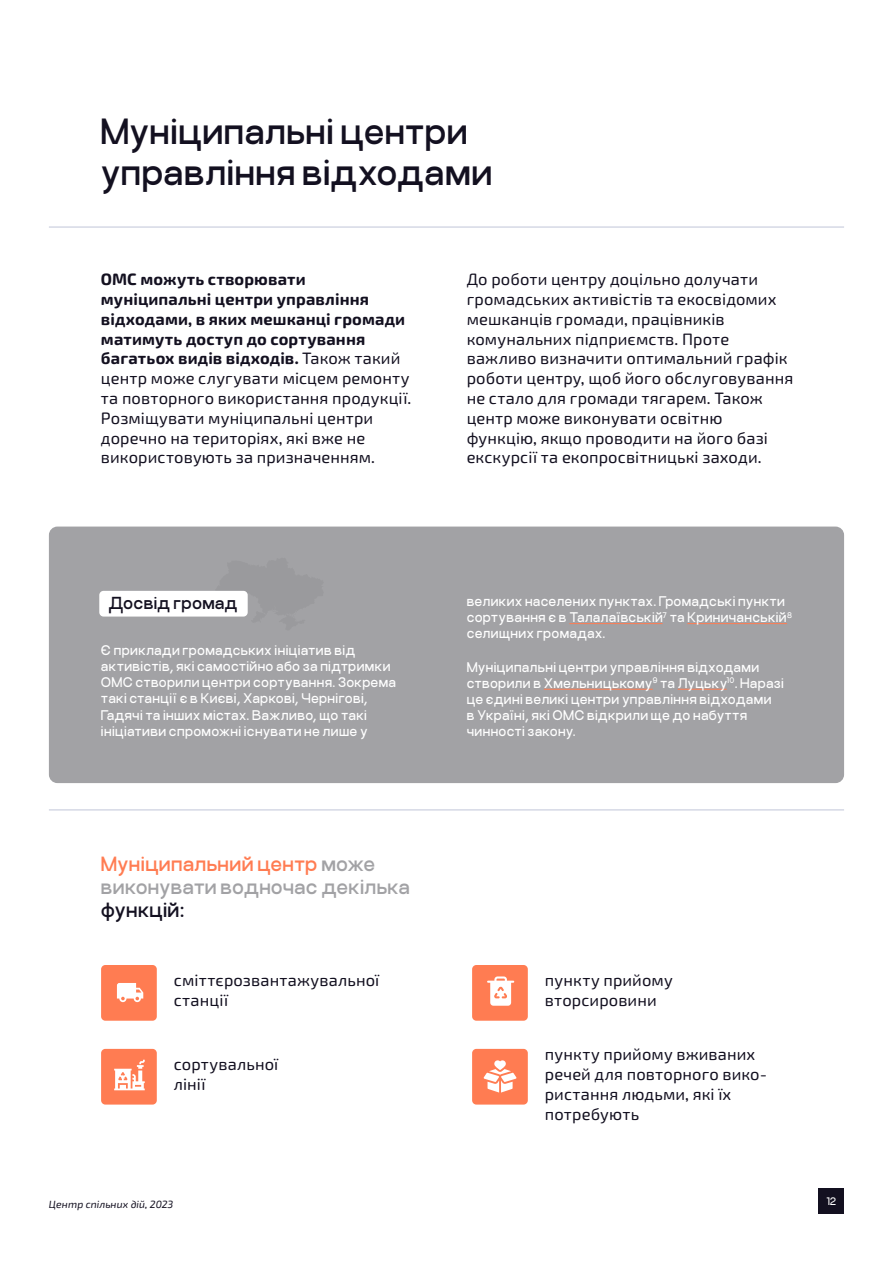
<style>
.page{position:relative;width:893px;height:1263px;background:#fff}
.page>*{position:absolute;margin:0;border:0;box-sizing:border-box;transform-origin:0 0}
.t1{font:700 34.5px/41.4px "Work Sans";color:#131020}
.t2{font:700 19.5px/23.4px "Work Sans";color:#a2a2a5}
.t3{font:700 19.5px "Work Sans";color:#131020}
.t4{font:16.5px/19.8px "Exo Soft";letter-spacing:.005em;color:#131020}
.t5{font:700 16.5px "Work Sans";letter-spacing:.005em;color:#131020}
.t6{font:500 13.5px/16.2px "Work Sans";letter-spacing:.015em;color:#fff}
.t7{font:italic 10.5px "Exo Soft";color:#131020}
.t8{font:500 10.5px "Work Sans";color:#fff}
.s1{font-weight:700}
.s2{color:#ff7c52}
</style>
<div class="page">
<div style="left:819px;top:1188px;width:25px;height:26px;background:#131020"></div>
<div style="left:49px;top:527px;width:795px;height:256px;background:#a2a2a5;border-radius:9px"></div>
<hr style="left:49px;top:227px;width:795px;height:1px;background:#c0c5d8">
<hr style="left:49px;top:810px;width:795px;height:1px;background:#c0c5d8">
<hr style="left:569px;top:623px;width:94px;height:1px;background:#ff7c52">
<hr style="left:687px;top:623px;width:100px;height:1px;background:#ff7c52">
<hr style="left:544px;top:689px;width:109px;height:1px;background:#ff7c52">
<hr style="left:678px;top:689px;width:49px;height:1px;background:#ff7c52">
<div style="left:99px;top:591px;width:149px;height:25px;background:#fff;border-radius:4px"></div>
<div style="left:101px;top:965px;width:56px;height:56px;background:#ff7c52;border-radius:4px"></div>
<div style="left:472px;top:965px;width:56px;height:56px;background:#ff7c52;border-radius:4px"></div>
<div style="left:101px;top:1049px;width:56px;height:55px;background:#ff7c52;border-radius:4px"></div>
<div style="left:472px;top:1049px;width:56px;height:55px;background:#ff7c52;border-radius:4px"></div>
<svg style="left:484px;top:1060px;width:32px;height:32px"></svg>
<svg style="left:117px;top:983px;width:26px;height:19px"></svg>
<svg style="left:114px;top:1060px;width:31px;height:30px"></svg>
<svg style="left:487px;top:976px;width:27px;height:30px"></svg>
<h1 class="t1" style="left:100px;top:111px;width:393px">Муніципальні центри управління відходами</h1>
<p class="t4" style="left:101px;top:270px;width:312px"><span class="s1">ОМС можуть створювати муніципальні центри управління відходами, в яких мешканці громади матимуть доступ до сортування багатьох видів відходів.</span> Також такий центр може слугувати місцем ремонту та повторного використання продукції.<br>Розміщувати муніципальні центри доречно на територіях, які вже не використовують за призначенням.</p>
<p class="t5" style="left:108px;top:593px;width:131px">Досвід громад</p>
<p class="t6" style="left:101px;top:642px;width:297px">Є приклади громадських ініціатив від активістів, які самостійно або за підтримки ОМС створили центри сортування. Зокрема такі станції є в Києві, Харкові, Чернігові, Гадячі та інших містах. Важливо, що такі ініціативи спроможні існувати не лише у</p>
<p class="t2" style="left:101px;top:852px;width:310px"><span class="s2">Муніципальний центр</span> може виконувати водночас декілька</p>
<p class="t3" style="left:101px;top:899px;width:85px">функцій:</p>
<p class="t4" style="left:467px;top:270px;width:328px">До роботи центру доцільно долучати громадських активістів та екосвідомих мешканців громади, працівників комунальних підприємств. Проте важливо визначити оптимальний графік роботи центру, щоб його обслуговування не стало для громади тягарем. Також центр може виконувати освітню функцію, якщо проводити на його базі екскурсії та екопросвітницькі заходи.</p>
<p class="t6" style="left:467px;top:593px;width:327px">великих населених пунктах. Громадські пункти сортування є в Талалаївській<sup>7</sup> та Криничанській<sup>8 </sup>селищних громадах.</p>
<p class="t6" style="left:467px;top:659px;width:319px">Муніципальні центри управління відходами створили в Хмельницькому<sup>9</sup> та Луцьку<sup>10</sup>. Наразі це єдині великі центри управління відходами<br>в Україні, які ОМС відкрили ще до набуття чинності закону.</p>
<p class="t4" style="left:174px;top:971px;width:207px">сміттєрозвантажувальної станції</p>
<p class="t4" style="left:545px;top:971px;width:129px">пункту прийому вторсировини</p>
<p class="t4" style="left:174px;top:1055px;width:106px">сортувальної лінії</p>
<p class="t4" style="left:545px;top:1045px;width:224px">пункту прийому вживаних речей для повторного вико&shy;ристання людьми, які їх потребують</p>
<p class="t7" style="left:49px;top:1198px;width:126px">Центр спільних дій, 2023</p>
<p class="t8" style="left:826px;top:1194px;width:11px">12</p>
</div>
